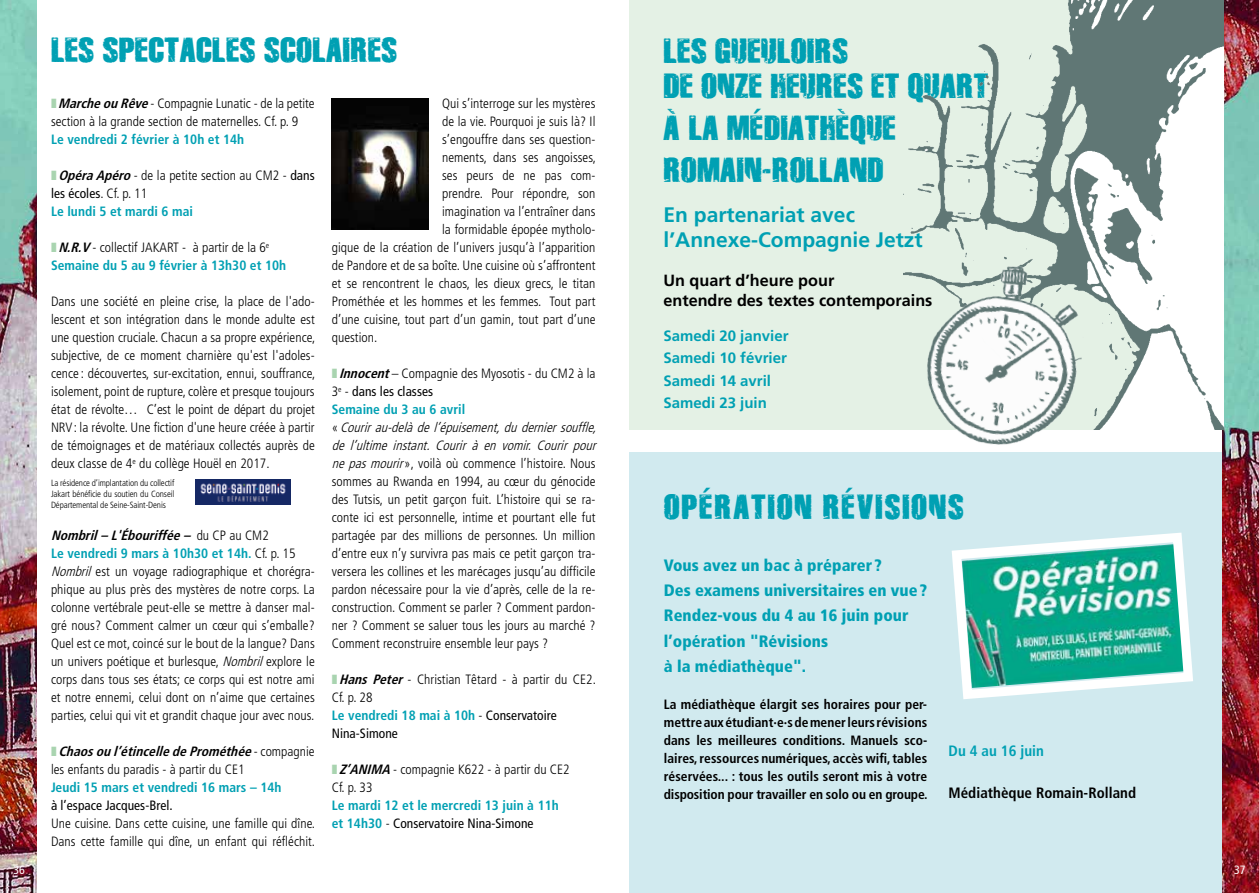
<style>
.page{position:relative;width:1259px;height:893px;background:#fff}
.page>*{position:absolute;margin:0;border:0;box-sizing:border-box;transform-origin:0 0}
.t1{font:34.5px/34.5px "Disintegration";color:#00a0b3}
.t2{font:34.5px "Disintegration";letter-spacing:.04em;color:#00a0b3}
.t3{font:700 21px/25.2px "Frutiger";color:#00a0b3}
.t4{font:900 condensed 16.5px/25.5px "Frutiger";letter-spacing:.005em;color:#00a0b3}
.t5{font:700 16.2px/19.5px "Frutiger";color:#000}
.t6{font:700 15px/22.5px "Frutiger";color:#00a0b3}
.t7{font:700 condensed 15px "Frutiger";letter-spacing:.005em;color:#000}
.t8{font:700 condensed 15px "Frutiger";letter-spacing:.005em;color:#00a0b3}
.t9{font:300 condensed 13.5px/18px "Frutiger";letter-spacing:.005em;color:#000}
.t10{font:700 condensed 13.5px/18px "Frutiger";letter-spacing:-.01em;color:#000;text-align:justify}
.t11{font:700 condensed 13.5px/18px "Frutiger";letter-spacing:.005em;color:#00a0b3}
.t12{font:condensed 13.5px "Frutiger";letter-spacing:.005em;color:#000}
.t13{font:condensed 12px "Frutiger";color:#fff}
.t14{font:300 condensed 9px/10.8px "Frutiger";letter-spacing:-.01em;color:#000;text-align:justify}
.s1{font-weight:700;font-style:italic}
.s2{font-weight:400}
.s3{font-weight:700;color:#00a0b3}
.s4{font-style:italic;color:#000}
.s5{font-weight:300;color:#000}
.s6{font-style:italic}
.s7{font-weight:400;color:#000}
</style>
<div class="page">
<div style="left:629px;top:0;width:614px;height:429px;background:#e4f1e5"></div>
<div style="left:629px;top:453px;width:614px;height:440px;background:#d1eaef"></div>
<img style="left:0;top:0;width:36px;height:893px">
<img style="left:1222px;top:0;width:37px;height:893px">
<img style="left:196px;top:479px;width:94px;height:25px">
<img style="left:332px;top:99px;width:96px;height:131px">
<svg style="left:951px;top:532px;width:242px;height:167px"></svg>
<img style="left:904px;top:0;width:319px;height:429px">
<img style="left:911px;top:191px;width:193px;height:262px">
<h1 class="t1" style="left:51px;top:32px;width:348px">LES SPECTACLES SCOLAIRES</h1>
<p class="t9" style="left:51px;top:95px;width:265px;text-indent:7px"><span class="s1">MarcheouRêve</span>- Compagnie Lunatic - de la petite section à la grande section de maternelles. Cf. p. 9</p>
<p class="t11" style="left:51px;top:130px;width:195px">Le vendredi 2 février à 10h et 14h</p>
<p class="t9" style="left:51px;top:167px;width:265px;text-indent:7px"><span class="s1">OpéraApéro</span>- de la petite section au CM2 - <span class="s2">dans les écoles</span>. Cf. p. 11<br><span class="s3">Le lundi 5 et mardi 6 mai</span></p>
<p class="t11" style="left:51px;top:238px;width:237px;text-indent:7px"><span class="s4">N.R.V</span><span class="s5">- collectif JAKART - à partir de la 6</span><sup>e<br></sup>Semaine du 5 au 9 février à 13h30 et 10h</p>
<p class="t9" style="left:51px;top:293px;width:266px;text-align:justify">Dans une société en pleine crise, la place de l'ado&shy;lescent et son intégration dans le monde adulte est une question cruciale. Chacun a sa propre expérience, subjective, de ce moment charnière qu'est l'adoles&shy;cence : découvertes, sur-excitation, ennui, souffrance, isolement, point de rupture, colère et presque toujours état de révolte… C’est le point de départ du projet NRV: la révolte. Une fiction d'une heure créée à partir de témoignages et de matériaux collectés auprès de deux classe de 4<sup>e</sup> du collège Houël en 2017.</p>
<p class="t9" style="left:442px;top:94px;width:155px">Qui s’interroge sur les mystères</p>
<p class="t9" style="left:442px;top:112px;width:155px">de la vie. Pourquoi je suis là? Il</p>
<p class="t9" style="left:442px;top:130px;width:155px">s’engouffre dans ses question-</p>
<p class="t9" style="left:442px;top:148px;width:155px">nements, dans ses angoisses,</p>
<p class="t9" style="left:442px;top:166px;width:155px">ses peurs de ne pas com-</p>
<p class="t9" style="left:442px;top:184px;width:155px">prendre. Pour répondre, son</p>
<p class="t9" style="left:442px;top:202px;width:155px">imagination va l’entraîner dans</p>
<p class="t9" style="left:442px;top:220px;width:155px">la formidable épopée mytholo-</p>
<p class="t9" style="left:332px;top:238px;width:265px">gique de la création de l’univers jusqu’à l’apparition</p>
<p class="t9" style="left:332px;top:256px;width:265px">de Pandore et de sa boîte. Une cuisine où s’affrontent</p>
<p class="t9" style="left:332px;top:274px;width:265px">et se rencontrent le chaos, les dieux grecs, le titan</p>
<p class="t9" style="left:332px;top:292px;width:265px">Prométhée et les hommes et les femmes. Tout part</p>
<p class="t9" style="left:332px;top:310px;width:265px">d’une cuisine, tout part d’un gamin, tout part d’une</p>
<p class="t9" style="left:332px;top:328px;width:47px">question.</p>
<p class="t9" style="left:332px;top:365px;width:270px;text-indent:7px"><span class="s1">Innocent</span>– Compagnie des Myosotis - du CM2 à la 3<sup>e</sup> - <span class="s2">dans les classes<br></span><span class="s3">Semaine du 3 au 6 avril<br></span>« <span class="s6">Courirau-delàdel’épuisement,duderniersouffle, de l’ultime instant. Courir à en vomir. Courir pour nepasmourir</span>», voilà où commence l’histoire. Nous sommes au Rwanda en 1994, au cœur du génocide des Tutsis, un petit garçon fuit. L’histoire qui se ra&shy;conte ici est personnelle, intime et pourtant elle fut partagée par des millions de personnes. Un million d’entre eux n’y survivra pas mais ce petit garçon tra&shy;versera les collines et les marécages jusqu’au difficile pardon nécessaire pour la vie d’après, celle de la re&shy;construction. Comment se parler ? Comment pardon&shy;ner ? Comment se saluer tous les jours au marché ?<br>Comment reconstruire ensemble leur pays ?</p>
<p class="t9" style="left:332px;top:671px;width:266px;text-indent:7px"><span class="s1">Hans Peter</span>- Christian Têtard - à partir du CE2.<br>Cf. p. 28<br><span class="s3">Le vendredi 18 mai à 10h</span> - <span class="s2">Conservatoire<br>Nina-Simone</span></p>
<p class="t9" style="left:332px;top:761px;width:239px;text-indent:7px"><span class="s1">Z’ANIMA</span>- compagnie K622 - à partir du CE2<br>Cf. p. 33</p>
<p class="t11" style="left:332px;top:796px;width:228px">Le mardi 12 et le mercredi 13 juin à 11h et 14h30 <span class="s5">-</span> <span class="s7">Conservatoire Nina-Simone</span></p>
<p class="t14" style="left:51px;top:478px;width:125px">La résidence d’implantation du collectif Jakart bénéficie du soutien du Conseil Départemental de Seine-Saint-Denis</p>
<p class="t9" style="left:51px;top:527px;width:265px"><span class="s1">Nombril–L'Ébouriffée–</span> d u C P a u C M 2<br><span class="s3">Le vendredi 9 mars à 10h30 et 14h.</span> Cf. p. 15<br><span class="s6">Nombril</span> est un voyage radiographique et chorégra&shy;phique au plus près des mystères de notre corps. La colonne vertébrale peut-elle se mettre à danser mal&shy;gré nous? Comment calmer un cœur qui s’emballe?<br>Quel est ce mot, coincé sur le bout de la langue? Dans un univers poétique et burlesque, <span class="s6">Nombril</span>explore le corps dans tous ses états; ce corps qui est notre ami et notre ennemi, celui dont on n’aime que certaines parties, celui qui vit et grandit chaque jour avec nous.</p>
<p class="t9" style="left:51px;top:743px;width:265px;text-indent:7px"><span class="s1">Chaosoul’étincelledeProméthée</span> - c o m p a g n i e les enfants du paradis - à partir du CE1</p>
<p class="t11" style="left:51px;top:778px;width:232px">Jeudi 15 mars et vendredi 16 mars – 14h</p>
<p class="t12" style="left:51px;top:797px;width:123px">à l’espace Jacques-Brel.</p>
<p class="t9" style="left:51px;top:815px;width:266px">Une cuisine. Dans cette cuisine, une famille qui dîne.<br>Dans cette famille qui dîne, un enfant qui réfléchit.</p>
<h1 class="t1" style="left:663px;top:33px;width:327px">LES GUEULOIRS<br>DE ONZE HEURES ET QUART</h1>
<h1 class="t1" style="left:663px;top:106px;width:234px;line-height:42px">À LA MÉDIATHÈQUE<br>ROMAIN-ROLLAND</h1>
<h2 class="t3" style="left:663px;top:202px;width:261px">En partenariat avec l’Annexe-Compagnie Jetzt</h2>
<p class="t5" style="left:663px;top:271px;width:270px">Un quart d’heure pour<br>entendre des textes contemporains</p>
<p class="t6" style="left:663px;top:324px;width:127px">Samedi 20 janvier<br>Samedi 10 février<br>Samedi 14 avril<br>Samedi 23 juin</p>
<h1 class="t2" style="left:664px;top:485px;width:302px">OPÉRATION RÉVISIONS</h1>
<p class="t4" style="left:664px;top:552px;width:265px">Vous avez un bac à préparer ?<br>Des examens universitaires en vue?<br>Rendez-vous du 4 au 16 juin pour l’opération "Révisions<br>à la médiathèque".</p>
<p class="t10" style="left:664px;top:695px;width:265px">La médiathèque élargit ses horaires pour per&shy;mettre aux étudiant·e·s de mener leurs révisions dans les meilleures conditions. Manuels sco&shy;laires, ressources numériques, accès wifi, tables réservées... : tous les outils seront mis à votre disposition pour travailler en solo ou en groupe.</p>
<p class="t8" style="left:948px;top:742px;width:97px">Du 4 au 16 juin</p>
<p class="t7" style="left:948px;top:784px;width:189px">Médiathèque Romain-Rolland</p>
<p class="t13" style="left:13px;top:863px;width:13px">36</p>
<p class="t13" style="left:1234px;top:863px;width:13px">37</p>
</div>
